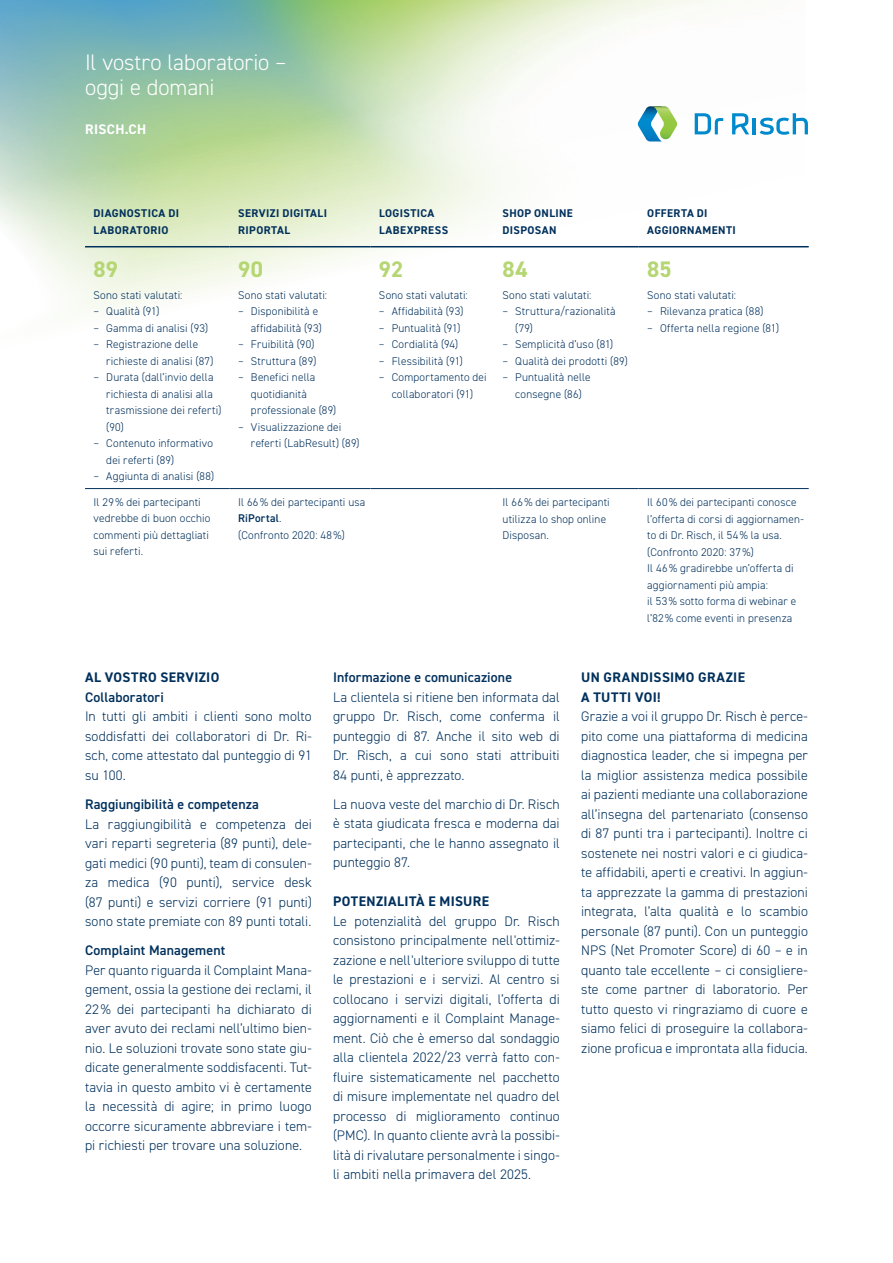
<style>
.page{position:relative;width:893px;height:1263px;background:#fff}
.page>*{position:absolute;margin:0;border:0;box-sizing:border-box;transform-origin:0 0}
.t1{font:300 22.5px/25.3px "DIN2014";letter-spacing:-.005em;color:#fff}
.t2{font:700 22.5px "DIN2014";letter-spacing:.01em;color:#b5d672}
.t3{font:300 13.8px/19.5px "DIN2014";letter-spacing:.005em;color:#00305c;text-align:justify}
.t4{font:600 13.8px "DIN2014";letter-spacing:.01em;color:#00305c}
.t5{font:700 13.8px/19.5px "DIN2014";letter-spacing:.025em;color:#00305c}
.t6{font:700 13.8px "DIN2014";letter-spacing:.025em;color:#fff}
.t7{font:300 11.25px/16.5px "DIN2014";letter-spacing:.015em;color:#00305c}
.t8{font:700 11.25px/17.1px "DIN2014";letter-spacing:.035em;color:#00305c}
.s1{font-weight:600}
</style>
<div class="page">
<img style="left:322px;top:24px;width:438px;height:153px">
<img style="left:322px;top:0;width:395px;height:24px">
<img style="left:0;top:0;width:322px;height:214px">
<img style="left:10px;top:174px;width:321px;height:105px">
<img style="left:0;top:214px;width:17px;height:36px">
<svg style="left:638px;top:106px;width:39px;height:35px"></svg>
<svg style="left:695px;top:113px;width:28px;height:21px"></svg>
<svg style="left:732px;top:113px;width:17px;height:21px"></svg>
<hr style="left:753px;top:118px;width:3px;height:16px;background:#008ace">
<svg style="left:760px;top:113px;width:48px;height:22px"></svg>
<hr style="left:85px;top:488px;width:145px;height:1px;background:#00305c">
<hr style="left:230px;top:488px;width:140px;height:1px;background:#00305c">
<hr style="left:370px;top:488px;width:124px;height:1px;background:#00305c">
<hr style="left:494px;top:488px;width:145px;height:1px;background:#00305c">
<hr style="left:639px;top:488px;width:170px;height:1px;background:#00305c">
<hr style="left:85px;top:246px;width:145px;height:1px;background:#00305c">
<hr style="left:230px;top:246px;width:140px;height:1px;background:#00305c">
<hr style="left:370px;top:246px;width:124px;height:1px;background:#00305c">
<hr style="left:494px;top:246px;width:145px;height:1px;background:#00305c">
<hr style="left:639px;top:246px;width:170px;height:1px;background:#00305c">
<h1 class="t1" style="left:85px;top:50px;width:203px">Il vostro laboratorio – oggi e domani</h1>
<p class="t6" style="left:85px;top:121px;width:63px">RISCH.CH</p>
<p class="t8" style="left:94px;top:204px;width:87px">DIAGNOSTICA DI<br>LABORATORIO</p>
<p class="t8" style="left:238px;top:204px;width:90px">SERVIZI DIGITALI<br>RIPORTAL</p>
<p class="t8" style="left:379px;top:204px;width:71px">LOGISTICA<br>LABEXPRESS</p>
<p class="t8" style="left:503px;top:204px;width:72px">SHOP ONLINE<br>DISPOSAN</p>
<p class="t8" style="left:647px;top:204px;width:90px">OFFERTA DI<br>AGGIORNAMENTI</p>
<h1 class="t2" style="left:94px;top:254px;width:26px">89</h1>
<h1 class="t2" style="left:238px;top:254px;width:26px">90</h1>
<h1 class="t2" style="left:379px;top:254px;width:26px">92</h1>
<h1 class="t2" style="left:503px;top:254px;width:26px">84</h1>
<h1 class="t2" style="left:647px;top:254px;width:26px">85</h1>
<p class="t7" style="left:94px;top:286px;width:90px">Sono stati valutati:</p>
<p class="t7" style="left:94px;top:303px;width:67px">– Qualità (91)</p>
<p class="t7" style="left:94px;top:319px;width:116px">– Gamma di analisi (93)</p>
<p class="t7" style="left:106px;top:336px;width:109px;text-indent:-13px">– Registrazione delle richieste di analisi (87)</p>
<p class="t7" style="left:106px;top:369px;width:117px;text-indent:-13px">– Durata (dall’invio della richiesta di analisi alla trasmissione dei referti) (90)</p>
<p class="t7" style="left:106px;top:435px;width:108px;text-indent:-13px">– Contenuto informativo dei referti (89)</p>
<p class="t7" style="left:94px;top:468px;width:122px">– Aggiunta di analisi (88)</p>
<p class="t7" style="left:238px;top:286px;width:90px">Sono stati valutati:</p>
<p class="t7" style="left:251px;top:303px;width:72px;text-indent:-13px">– Disponibilità e affidabilità (93)</p>
<p class="t7" style="left:238px;top:336px;width:78px">– Fruibilità (90)</p>
<p class="t7" style="left:238px;top:352px;width:80px">– Struttura (89)</p>
<p class="t7" style="left:251px;top:369px;width:87px;text-indent:-13px">– Benefici nella quotidianità professionale (89)</p>
<p class="t7" style="left:251px;top:418px;width:110px;text-indent:-13px">– Visualizzazione dei referti (LabResult) (89)</p>
<p class="t7" style="left:379px;top:286px;width:90px">Sono stati valutati:</p>
<p class="t7" style="left:379px;top:303px;width:86px">– Affidabilità (93)</p>
<p class="t7" style="left:379px;top:320px;width:83px">– Puntualità (91)</p>
<p class="t7" style="left:379px;top:336px;width:81px">– Cordialità (94)</p>
<p class="t7" style="left:379px;top:353px;width:85px">– Flessibilità (91)</p>
<p class="t7" style="left:379px;top:369px;width:109px;text-align:center">– Comportamento dei collaboratori (91)</p>
<p class="t7" style="left:503px;top:287px;width:90px">Sono stati valutati:</p>
<p class="t7" style="left:515px;top:303px;width:102px;text-indent:-13px">– Struttura/razionalità (79)</p>
<p class="t7" style="left:503px;top:336px;width:112px">– Semplicità d’uso (81)</p>
<p class="t7" style="left:503px;top:353px;width:127px">– Qualità dei prodotti (89)</p>
<p class="t7" style="left:503px;top:369px;width:90px;text-align:center">– Puntualità nelle consegne (86)</p>
<p class="t7" style="left:647px;top:287px;width:90px">Sono stati valutati:</p>
<p class="t7" style="left:647px;top:303px;width:118px">– Rilevanza pratica (88)</p>
<p class="t7" style="left:647px;top:320px;width:133px">– Offerta nella regione (81)</p>
<p class="t7" style="left:94px;top:494px;width:118px">Il 29% dei partecipanti vedrebbe di buon occhio commenti più dettagliati sui referti.</p>
<p class="t7" style="left:238px;top:494px;width:129px">Il 66% dei partecipanti usa<br><span class="s1">RiPortal</span>.<br>(Confronto 2020: 48%)</p>
<p class="t7" style="left:503px;top:494px;width:109px">Il 66% dei partecipanti utilizza lo shop online<br>Disposan.</p>
<p class="t7" style="left:647px;top:494px;width:158px">Il 60% dei partecipanti conosce l’offerta di corsi di aggiornamen&shy;to di Dr. Risch, il 54% la usa. (Confronto 2020: 37%)<br>Il 46% gradirebbe un’offerta di aggiornamenti più ampia:<br>il 53% sotto forma di webinar e l’82% come eventi in presenza</p>
<p class="t5" style="left:85px;top:668px;width:136px">AL VOSTRO SERVIZIO</p>
<p class="t4" style="left:85px;top:688px;width:80px">Collaboratori</p>
<p class="t3" style="left:85px;top:707px;width:228px">In tutti gli ambiti i clienti sono molto soddisfatti dei collaboratori di Dr. Ri&shy;sch, come attestato dal punteggio di 91 su 100.</p>
<p class="t4" style="left:85px;top:795px;width:175px">Raggiungibilità e competenza</p>
<p class="t3" style="left:85px;top:814px;width:228px">La raggiungibilità e competenza dei vari reparti segreteria (89 punti), dele&shy;gati medici (90 punti), team di consulen&shy;za medica (90 punti), service desk (87 punti) e servizi corriere (91 punti) sono state premiate con 89 punti totali.</p>
<p class="t4" style="left:85px;top:941px;width:142px">Complaint Management</p>
<p class="t3" style="left:85px;top:960px;width:228px">Per quanto riguarda il Complaint Mana&shy;gement, ossia la gestione dei reclami, il 22% dei partecipanti ha dichiarato di aver avuto dei reclami nell’ultimo bien&shy;nio. Le soluzioni trovate sono state giu&shy;dicate generalmente soddisfacenti. Tut&shy;tavia in questo ambito vi è certamente la necessità di agire; in primo luogo occorre sicuramente abbreviare i tem&shy;pi richiesti per trovare una soluzione.</p>
<p class="t4" style="left:333px;top:668px;width:181px">Informazione e comunicazione</p>
<p class="t3" style="left:333px;top:687px;width:228px">La clientela si ritiene ben informata dal gruppo Dr. Risch, come conferma il punteggio di 87. Anche il sito web di Dr. Risch, a cui sono stati attribuiti 84 punti, è apprezzato.</p>
<p class="t3" style="left:333px;top:794px;width:228px">La nuova veste del marchio di Dr. Risch è stata giudicata fresca e moderna dai partecipanti, che le hanno assegnato il punteggio 87.</p>
<p class="t5" style="left:333px;top:892px;width:158px">POTENZIALITÀ E MISURE</p>
<p class="t3" style="left:333px;top:911px;width:228px">Le potenzialità del gruppo Dr. Risch consistono principalmente nell'ottimiz&shy;zazione e nell'ulteriore sviluppo di tutte le prestazioni e i servizi. Al centro si collocano i servizi digitali, l’offerta di aggiornamenti e il Complaint Manage&shy;ment. Ciò che è emerso dal sondaggio alla clientela 2022/23 verrà fatto con&shy;fluire sistematicamente nel pacchetto di misure implementate nel quadro del processo di miglioramento continuo (PMC). In quanto cliente avrà la possibi&shy;lità di rivalutare personalmente i singo&shy;li ambiti nella primavera del 2025.</p>
<p class="t5" style="left:581px;top:667px;width:165px">UN GRANDISSIMO GRAZIE<br>A TUTTI VOI!</p>
<p class="t3" style="left:581px;top:707px;width:228px">Grazie a voi il gruppo Dr. Risch è perce&shy;pito come una piattaforma di medicina diagnostica leader, che si impegna per la miglior assistenza medica possibile ai pazienti mediante una collaborazione all’insegna del partenariato (consenso di 87 punti tra i partecipanti). Inoltre ci sostenete nei nostri valori e ci giudica&shy;te affidabili, aperti e creativi. In aggiun&shy;ta apprezzate la gamma di prestazioni integrata, l’alta qualità e lo scambio personale (87 punti). Con un punteggio NPS (Net Promoter Score) di 60 – e in quanto tale eccellente – ci consigliere&shy;ste come partner di laboratorio. Per tutto questo vi ringraziamo di cuore e siamo felici di proseguire la collabora&shy;zione proficua e improntata alla fiducia.</p>
</div>
